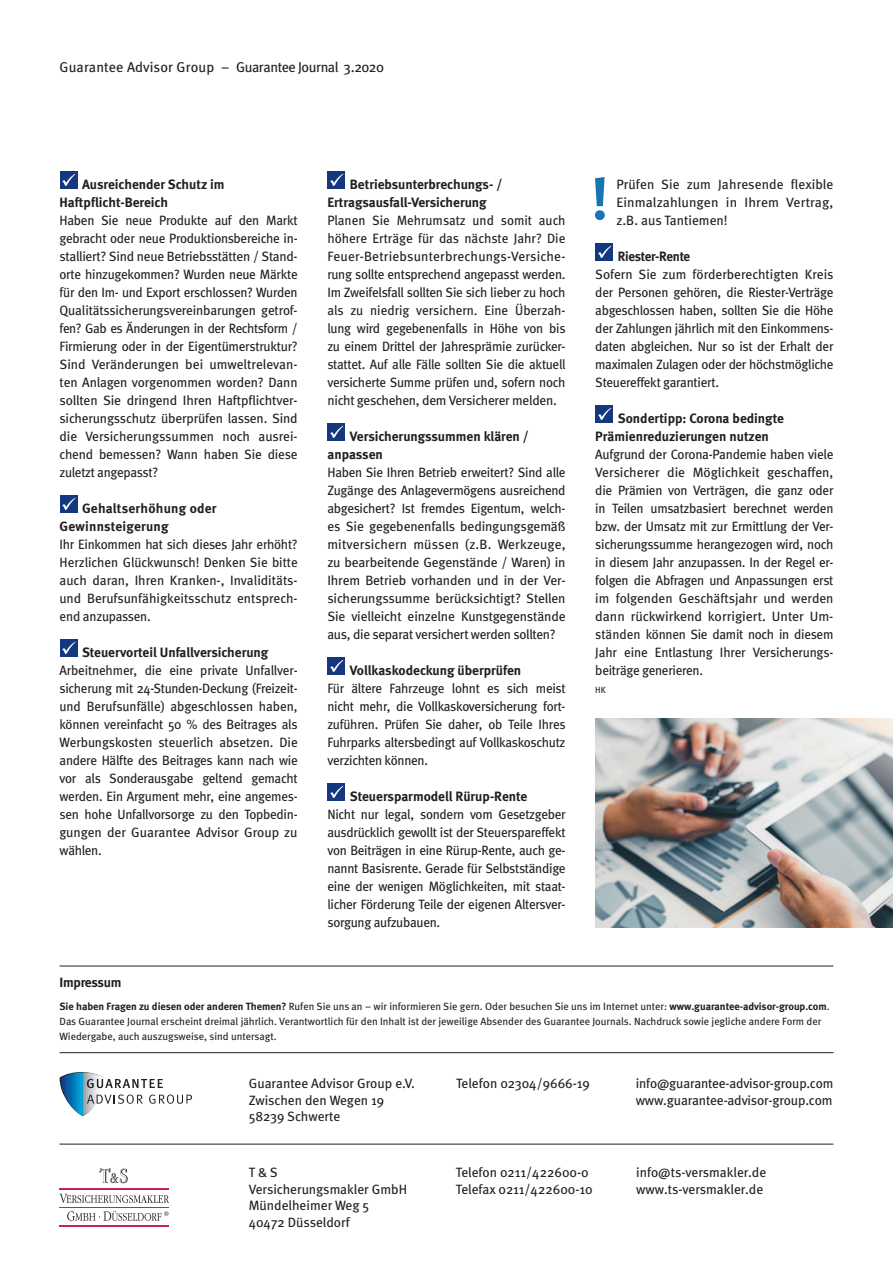
<style>
.page{position:relative;width:893px;height:1263px;background:#fff}
.page>*{position:absolute;margin:0;border:0;box-sizing:border-box;transform-origin:0 0}
.t1{font:700 59.7px "Meta";color:#1774b5}
.t2{font:14.25px "Meta";color:#231f20}
.t3{font:13.5px/18px "Meta";letter-spacing:-.01em;color:#231f20;text-align:justify}
.t4{font:700 13.5px/18px "Meta";color:#231f20}
.t5{font:700 13.5px/18px "Meta";letter-spacing:.02em;color:#231f20}
.t6{font:700 13.5px "Meta";letter-spacing:-.02em;color:#231f20}
.t7{font:10.5px/15px "Meta";color:#231f20}
.t8{font:9px "Meta";color:#231f20}
.s1{font-weight:700}
</style>
<div class="page">
<hr style="left:60px;top:966px;width:773px;height:1px;background:#231f20">
<svg style="left:60px;top:1072px;width:132px;height:44px"></svg>
<hr style="left:60px;top:1052px;width:773px;height:1px;background:#231f20">
<hr style="left:60px;top:1144px;width:773px;height:1px;background:#231f20">
<div style="left:60px;top:171px;width:18px;height:18px;background:#14387f"></div>
<svg style="left:62px;top:174px;width:13px;height:12px"></svg>
<div style="left:60px;top:495px;width:18px;height:18px;background:#14387f"></div>
<svg style="left:62px;top:498px;width:13px;height:12px"></svg>
<div style="left:60px;top:639px;width:18px;height:18px;background:#14387f"></div>
<svg style="left:62px;top:642px;width:13px;height:12px"></svg>
<div style="left:327px;top:171px;width:18px;height:18px;background:#14387f"></div>
<svg style="left:330px;top:174px;width:13px;height:12px"></svg>
<div style="left:327px;top:423px;width:18px;height:18px;background:#14387f"></div>
<svg style="left:330px;top:426px;width:13px;height:12px"></svg>
<div style="left:327px;top:657px;width:18px;height:18px;background:#14387f"></div>
<svg style="left:330px;top:660px;width:13px;height:12px"></svg>
<div style="left:327px;top:783px;width:18px;height:18px;background:#14387f"></div>
<svg style="left:330px;top:786px;width:13px;height:12px"></svg>
<div style="left:595px;top:243px;width:18px;height:18px;background:#14387f"></div>
<svg style="left:598px;top:246px;width:13px;height:12px"></svg>
<div style="left:595px;top:405px;width:18px;height:18px;background:#14387f"></div>
<svg style="left:598px;top:408px;width:13px;height:12px"></svg>
<img style="left:595px;top:719px;width:298px;height:208px">
<svg style="left:60px;top:1194px;width:109px;height:9px"></svg>
<svg style="left:99px;top:1168px;width:29px;height:15px"></svg>
<svg style="left:67px;top:1211px;width:102px;height:10px"></svg>
<hr style="left:60px;top:1188px;width:109px;height:1px;background:#c71e66">
<hr style="left:60px;top:1189px;width:109px;height:1px;background:#c71e66">
<hr style="left:60px;top:1207px;width:109px;height:1px;background:#c71e66">
<hr style="left:60px;top:1225px;width:109px;height:1px;background:#c71e66">
<hr style="left:60px;top:1226px;width:109px;height:1px;background:#c71e66">
<p class="t2" style="left:60px;top:59px;width:326px">Guarantee Advisor Group – Guarantee Journal 3.2020</p>
<p class="t4" style="left:60px;top:175px;width:167px;text-indent:23px">Ausreichender Schutz im<br>Haftpflicht-Bereich</p>
<p class="t3" style="left:60px;top:211px;width:240px">Haben Sie neue Produkte auf den Markt gebracht oder neue Produktionsbereiche in&shy;stalliert? Sind neue Betriebsstätten / Stand&shy;orte hinzugekommen? Wurden neue Märkte für den Im- und Export erschlossen? Wurden Qualitätssicherungsvereinbarungen getrof&shy;fen? Gab es Änderungen in der Rechtsform / Firmierung oder in der Eigentümerstruktur?<br>Sind Veränderungen bei umweltrelevan&shy;ten Anlagen vorgenommen worden? Dann sollten Sie dringend Ihren Haftpflichtver&shy;sicherungsschutz überprüfen lassen. Sind die Versicherungssummen noch ausrei&shy;chend bemessen? Wann haben Sie diese zuletzt angepasst?</p>
<p class="t5" style="left:60px;top:499px;width:159px;text-indent:23px">Gehaltserhöhung oder<br>Gewinnsteigerung</p>
<p class="t3" style="left:60px;top:535px;width:240px">Ihr Einkommen hat sich dieses Jahr erhöht?<br>Herzlichen Glückwunsch! Denken Sie bitte auch daran, Ihren Kranken-, Invaliditäts&shy;und Berufsunfähigkeitsschutz entsprech&shy;end anzupassen.</p>
<p class="t4" style="left:82px;top:643px;width:188px">Steuervorteil Unfallversicherung</p>
<p class="t3" style="left:60px;top:661px;width:240px">Arbeitnehmer, die eine private Unfallver&shy;sicherung mit 24-Stunden-Deckung (Freizeit&shy;und Berufsunfälle) abgeschlossen haben, können vereinfacht 50 % des Beitrages als Werbungskosten steuerlich absetzen. Die andere Hälfte des Beitrages kann nach wie vor als Sonderausgabe geltend gemacht werden. Ein Argument mehr, eine angemes&shy;sen hohe Unfallvorsorge zu den Topbedin&shy;gungen der Guarantee Advisor Group zu wählen.</p>
<p class="t4" style="left:327px;top:175px;width:176px;text-indent:23px">Betriebsunterbrechungs- /<br>Ertragsausfall-Versicherung</p>
<p class="t3" style="left:327px;top:211px;width:240px">Planen Sie Mehrumsatz und somit auch höhere Erträge für das nächste Jahr? Die Feuer-Betriebsunterbrechungs-Versiche&shy;rung sollte entsprechend angepasst werden.<br>Im Zweifelsfall sollten Sie sich lieber zu hoch als zu niedrig versichern. Eine Überzah&shy;lung wird gegebenenfalls in Höhe von bis zu einem Drittel der Jahresprämie zurücker&shy;stattet. Auf alle Fälle sollten Sie die aktuell versicherte Summe prüfen und, sofern noch nicht geschehen, dem Versicherer melden.</p>
<p class="t4" style="left:327px;top:427px;width:203px;text-indent:23px">Versicherungssummen klären / anpassen</p>
<p class="t3" style="left:327px;top:463px;width:240px">Haben Sie Ihren Betrieb erweitert? Sind alle Zugänge des Anlagevermögens ausreichend abgesichert? Ist fremdes Eigentum, welch&shy;es Sie gegebenenfalls bedingungsgemäß mitversichern müssen (z.B. Werkzeuge, zu bearbeitende Gegenstände / Waren) in Ihrem Betrieb vorhanden und in der Ver&shy;sicherungssumme berücksichtigt? Stellen Sie vielleicht einzelne Kunstgegenstände aus, die separat versichert werden sollten?</p>
<p class="t4" style="left:350px;top:661px;width:173px">Vollkaskodeckung überprüfen</p>
<p class="t3" style="left:327px;top:679px;width:240px">Für ältere Fahrzeuge lohnt es sich meist nicht mehr, die Vollkaskoversicherung fort&shy;zuführen. Prüfen Sie daher, ob Teile Ihres Fuhrparks altersbedingt auf Vollkaskoschutz verzichten können.</p>
<p class="t4" style="left:350px;top:787px;width:179px">Steuersparmodell Rürup-Rente</p>
<p class="t3" style="left:327px;top:805px;width:240px">Nicht nur legal, sondern vom Gesetzgeber ausdrücklich gewollt ist der Steuerspareffekt von Beiträgen in eine Rürup-Rente, auch ge&shy;nannt Basisrente. Gerade für Selbstständige eine der wenigen Möglichkeiten, mit staat&shy;licher Förderung Teile der eigenen Altersver&shy;sorgung aufzubauen.</p>
<h1 class="t1" style="left:591px;top:163px;width:19px">!</h1>
<p class="t3" style="left:616px;top:175px;width:219px">Prüfen Sie zum Jahresende flexible Einmalzahlungen in Ihrem Vertrag, z.B. aus Tantiemen!</p>
<p class="t6" style="left:618px;top:248px;width:74px">Riester-Rente</p>
<p class="t3" style="left:595px;top:265px;width:240px">Sofern Sie zum förderberechtigten Kreis der Personen gehören, die Riester-Verträge abgeschlossen haben, sollten Sie die Höhe der Zahlungen jährlich mit den Einkommens&shy;daten abgleichen. Nur so ist der Erhalt der maximalen Zulagen oder der höchstmögliche Steuereffekt garantiert.</p>
<p class="t4" style="left:595px;top:409px;width:190px;text-indent:23px">Sondertipp: Corona bedingte<br>Prämienreduzierungen nutzen</p>
<p class="t3" style="left:595px;top:445px;width:240px">Aufgrund der Corona-Pandemie haben viele Versicherer die Möglichkeit geschaffen, die Prämien von Verträgen, die ganz oder in Teilen umsatzbasiert berechnet werden bzw. der Umsatz mit zur Ermittlung der Ver&shy;sicherungssumme herangezogen wird, noch in diesem Jahr anzupassen. In der Regel er&shy;folgen die Abfragen und Anpassungen erst im folgenden Geschäftsjahr und werden dann rückwirkend korrigiert. Unter Um&shy;ständen können Sie damit noch in diesem Jahr eine Entlastung Ihrer Versicherungs&shy;beiträge generieren.</p>
<p class="t8" style="left:595px;top:684px;width:12px">HK</p>
<p class="t6" style="left:60px;top:975px;width:63px">Impressum</p>
<p class="t7" style="left:60px;top:999px;width:772px"><span class="s1">Sie haben Fragen zu diesen oder anderen Themen?</span> Rufen Sie uns an – wir informieren Sie gern. Oder besuchen Sie uns im Internet unter: <span class="s1">www.guarantee-advisor-group.com</span>.<br>Das Guarantee Journal erscheint dreimal jährlich. Verantwortlich für den Inhalt ist der jeweilige Absender des Guarantee Journals. Nachdruck sowie jegliche andere Form der<br>Wiedergabe, auch auszugsweise, sind untersagt.</p>
<p class="t3" style="left:249px;top:1075px;width:168px;line-height:16.5px;text-align:left">Guarantee Advisor Group e.V.<br>Zwischen den Wegen 19<br>58239 Schwerte</p>
<p class="t3" style="left:456px;top:1074px;width:135px">Telefon 02304/9666-19</p>
<p class="t3" style="left:636px;top:1075px;width:199px;line-height:16.5px">info@guarantee-advisor-group.com www.guarantee-advisor-group.com</p>
<p class="t3" style="left:249px;top:1164px;width:160px;line-height:16.5px;text-align:left">T &amp; S<br>Versicherungsmakler GmbH<br>Mündelheimer Weg 5<br>40472 Düsseldorf</p>
<p class="t3" style="left:456px;top:1164px;width:139px;line-height:16.5px">Telefon 0211/422600-0<br>Telefax 0211/422600-10</p>
<p class="t3" style="left:636px;top:1164px;width:132px;line-height:16.5px">info@ts-versmakler.de www.ts-versmakler.de</p>
</div>
